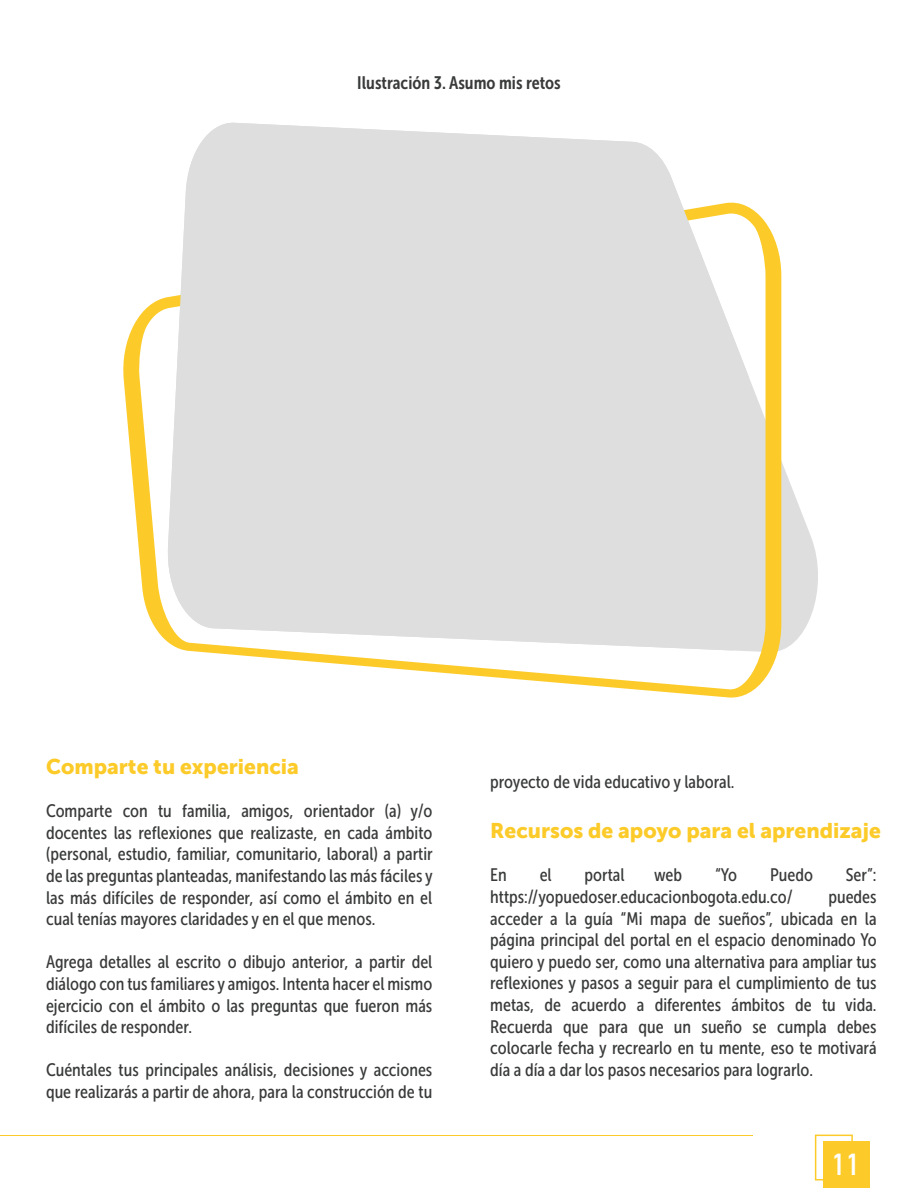
<style>
.page{position:relative;width:918px;height:1188px;background:#fff}
.page>*{position:absolute;margin:0;border:0;box-sizing:border-box;transform-origin:0 0}
.t1{font:700 30px "DIN Alternate";color:#fff}
.t2{font:21px "Museo Sans 900";color:#fccb29}
.t3{font:18px/21.6px "Museo Sans Condensed 500";color:#393a3a;text-align:justify}
.t4{font:18px "Museo Sans Condensed 700";color:#393a3a}
</style>
<div class="page">
<svg style="left:781px;top:269px;width:37px;height:381px"></svg>
<svg style="left:123px;top:207px;width:658px;height:491px"></svg>
<svg style="left:166px;top:122px;width:583px;height:529px;background:#e1e1e0"></svg>
<div style="left:815px;top:1135px;width:38px;height:45px;border:2px solid #fccb29"></div>
<div style="left:823px;top:1141px;width:47px;height:47px;background:#fccb29"></div>
<hr style="left:0;top:1135px;width:753px;height:1px;background:#fccb29">
<p class="t4" style="left:357px;top:73px;width:205px">Ilustración 3. Asumo mis retos</p>
<p class="t2" style="left:46px;top:755px;width:254px">Comparte tu experiencia</p>
<p class="t3" style="left:46px;top:800px;width:388px">Comparte con tu familia, amigos, orientador (a) y/o docentes las reflexiones que realizaste, en cada ámbito (personal, estudio, familiar, comunitario, laboral) a partir de las preguntas planteadas, manifestando las más fáciles y las más difíciles de responder, así como el ámbito en el cual tenías mayores claridades y en el que menos.</p>
<p class="t3" style="left:46px;top:951px;width:388px">Agrega detalles al escrito o dibujo anterior, a partir del diálogo con tus familiares y amigos. Intenta hacer el mismo ejercicio con el ámbito o las preguntas que fueron más difíciles de responder.</p>
<p class="t3" style="left:46px;top:1059px;width:388px">Cuéntales tus principales análisis, decisiones y acciones que realizarás a partir de ahora, para la construcción de tu</p>
<p class="t3" style="left:490px;top:771px;width:246px">proyecto de vida educativo y laboral.</p>
<p class="t2" style="left:490px;top:819px;width:392px">Recursos de apoyo para el aprendizaje</p>
<p class="t3" style="left:490px;top:865px;width:18px">En</p>
<p class="t3" style="left:540px;top:865px;width:14px">el</p>
<p class="t3" style="left:585px;top:865px;width:41px">portal</p>
<p class="t3" style="left:654px;top:865px;width:30px">web</p>
<p class="t3" style="left:715px;top:865px;width:24px">“Yo</p>
<p class="t3" style="left:770px;top:865px;width:44px">Puedo</p>
<p class="t3" style="left:846px;top:865px;width:32px">Ser”:</p>
<p class="t3" style="left:490px;top:886px;width:304px">https://yopuedoser.educacionbogota.edu.co/</p>
<p class="t3" style="left:490px;top:886px;width:388px;text-indent:338px">puedes acceder a la guía “Mi mapa de sueños”, ubicada en la página principal del portal en el espacio denominado Yo quiero y puedo ser, como una alternativa para ampliar tus reflexiones y pasos a seguir para el cumplimiento de tus metas, de acuerdo a diferentes ámbitos de tu vida.<br>Recuerda que para que un sueño se cumpla debes colocarle fecha y recrearlo en tu mente, eso te motivará día a día a dar los pasos necesarios para lograrlo.</p>
<h1 class="t1" style="left:832px;top:1142px;width:30px">11</h1>
</div>
